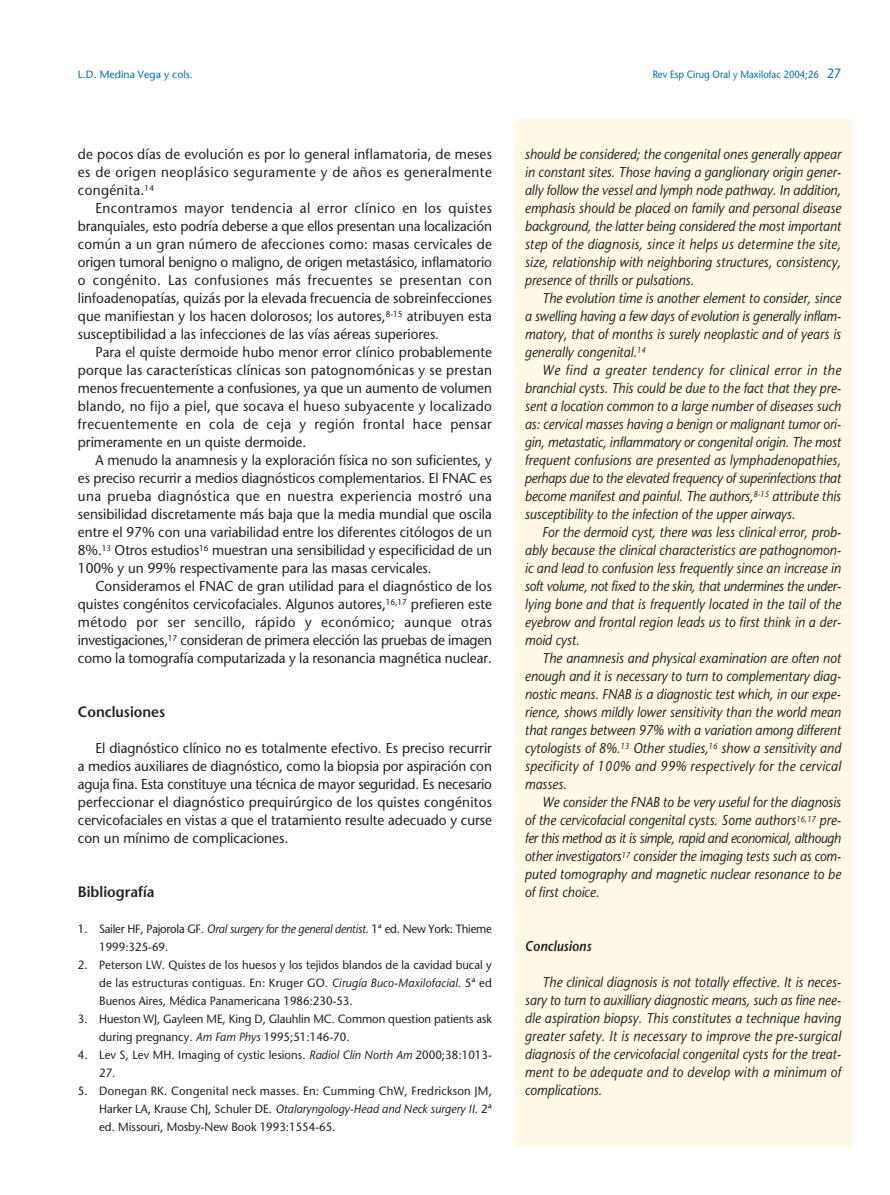
<style>
.page{position:relative;width:890px;height:1195px;background:#fff}
.page>*{position:absolute;margin:0;border:0;box-sizing:border-box;transform-origin:0 0}
.t1{font:600 15px "Stone Sans";color:#231f1f;scale:.95 1}
.t2{font:italic 14.25px/18px "Stone Sans";letter-spacing:.005em;color:#231f1f;text-align:justify;scale:.9 1}
.t3{font:14.25px/18px "Stone Sans";color:#231f1f;text-align:justify;scale:.95 1}
.t4{font:italic 600 14.25px "Stone Sans";color:#231f1f;scale:.9 1}
.t5{font:12px/18px "Stone Sans";color:#231f1f;text-align:justify;scale:.95 1}
.t6{font:12px/18px "Stone Sans";letter-spacing:-.02em;color:#231f1f;scale:.95 1}
.t7{font:10.5px "Stone Sans";color:#006dad;scale:.9 1}
.t8{font:10.5px "Stone Sans";color:#006dad}
.s1{font-size:13.5px}
.s2{font-style:italic}
</style>
<div class="page">
<div style="left:515px;top:119px;width:336px;height:1027px;background:#fff9e6"></div>
<p class="t8" style="left:78px;top:71px;width:116px">L.D. Medina Vega y cols.</p>
<p class="t7" style="left:652px;top:71px;width:211px">Rev Esp Cirug Oral y Maxilofac 2004;26 <span class="s1">27</span></p>
<p class="t3" style="left:78px;top:146px;width:437px">de pocos días de evolución es por lo general inflamatoria, de meses es de origen neoplásico seguramente y de años es generalmente congénita.<sup>14</sup></p>
<p class="t3" style="left:78px;top:200px;width:437px;text-indent:17px">Encontramos mayor tendencia al error clínico en los quistes branquiales, esto podría deberse a que ellos presentan una localización común a un gran número de afecciones como: masas cervicales de origen tumoral benigno o maligno, de origen metastásico, inflamatorio o congénito. Las confusiones más frecuentes se presentan con linfoadenopatías, quizás por la elevada frecuencia de sobreinfecciones que manifiestan y los hacen dolorosos; los autores,<sup>8-15</sup> atribuyen esta susceptibilidad a las infecciones de las vías aéreas superiores.</p>
<p class="t3" style="left:78px;top:344px;width:437px;text-indent:17px">Para el quiste dermoide hubo menor error clínico probablemente porque las características clínicas son patognomónicas y se prestan menos frecuentemente a confusiones, ya que un aumento de volumen blando, no fijo a piel, que socava el hueso subyacente y localizado frecuentemente en cola de ceja y región frontal hace pensar primeramente en un quiste dermoide.</p>
<p class="t3" style="left:78px;top:452px;width:437px;text-indent:17px">A menudo la anamnesis y la exploración física no son suficientes, y es preciso recurrir a medios diagnósticos complementarios. El FNAC es una prueba diagnóstica que en nuestra experiencia mostró una sensibilidad discretamente más baja que la media mundial que oscila entre el 97% con una variabilidad entre los diferentes citólogos de un 8%.<sup>13</sup> Otros estudios<sup>16</sup> muestran una sensibilidad y especificidad de un 100% y un 99% respectivamente para las masas cervicales.</p>
<p class="t3" style="left:78px;top:578px;width:437px;text-indent:17px">Consideramos el FNAC de gran utilidad para el diagnóstico de los quistes congénitos cervicofaciales. Algunos autores,<sup>16,17</sup> prefieren este método por ser sencillo, rápido y económico; aunque otras investigaciones,<sup>17</sup> consideran de primera elección las pruebas de imagen como la tomografía computarizada y la resonancia magnética nuclear.</p>
<p class="t1" style="left:78px;top:706px;width:93px">Conclusiones</p>
<p class="t3" style="left:78px;top:740px;width:437px;text-indent:17px">El diagnóstico clínico no es totalmente efectivo. Es preciso recurrir a medios auxiliares de diagnóstico, como la biopsia por aspiración con aguja fina. Esta constituye una técnica de mayor seguridad. Es necesario perfeccionar el diagnóstico prequirúrgico de los quistes congénitos cervicofaciales en vistas a que el tratamiento resulte adecuado y curse con un mínimo de complicaciones.</p>
<p class="t1" style="left:78px;top:886px;width:82px">Bibliografía</p>
<p class="t6" style="left:99px;top:921px;width:415px;text-indent:-21px">1. Sailer HF, Pajorola GF. <span class="s2">Oral surgery for the general dentist</span>. 1ª ed. New York: Thieme<br>1999:325-69.</p>
<p class="t5" style="left:99px;top:957px;width:415px;text-indent:-21px">2. Peterson LW. Quistes de los huesos y los tejidos blandos de la cavidad bucal y de las estructuras contiguas. En: Kruger GO. <span class="s2">Cirugía Buco-Maxilofacial</span>. 5ª ed Buenos Aires, Médica Panamericana 1986:230-53.</p>
<p class="t5" style="left:99px;top:1011px;width:415px;text-indent:-21px">3. Hueston WJ, Gayleen ME, King D, Glauhlin MC. Common question patients ask during pregnancy. <span class="s2">Am Fam Phys</span> 1995;51:146-70.</p>
<p class="t5" style="left:99px;top:1047px;width:415px;text-indent:-21px">4. Lev S, Lev MH. Imaging of cystic lesions. <span class="s2">Radiol Clin North Am</span> 2000;38:1013-<br>27.</p>
<p class="t5" style="left:99px;top:1083px;width:415px;text-indent:-21px">5. Donegan RK. Congenital neck masses. En: Cumming ChW, Fredrickson JM, Harker LA, Krause ChJ, Schuler DE. <span class="s2">Otalaryngology-Head and Neck surgery II</span>. 2ª ed. Missouri, Mosby-New Book 1993:1554-65.</p>
<p class="t2" style="left:524px;top:146px;width:353px">should be considered; the congenital ones generally appear in constant sites. Those having a ganglionary origin gener&shy;ally follow the vessel and lymph node pathway. In addition, emphasis should be placed on family and personal disease background, the latter being considered the most important step of the diagnosis, since it helps us determine the site, size, relationship with neighboring structures, consistency, presence of thrills or pulsations.</p>
<p class="t2" style="left:524px;top:290px;width:353px;text-indent:17px">The evolution time is another element to consider, since a swelling having a few days of evolution is generally inflam&shy;matory, that of months is surely neoplastic and of years is generally congenital.<sup>14</sup></p>
<p class="t2" style="left:524px;top:362px;width:353px;text-indent:17px">We find a greater tendency for clinical error in the branchial cysts. This could be due to the fact that they pre&shy;sent a location common to a large number of diseases such as: cervical masses having a benign or malignant tumor ori&shy;gin, metastatic, inflammatory or congenital origin. The most frequent confusions are presented as lymphadenopathies, perhaps due to the elevated frequency of superinfections that become manifest and painful. The authors,<sup>8-15</sup> attribute this susceptibility to the infection of the upper airways.</p>
<p class="t2" style="left:524px;top:524px;width:353px;text-indent:17px">For the dermoid cyst, there was less clinical error, prob&shy;ably because the clinical characteristics are pathognomon&shy;ic and lead to confusion less frequently since an increase in soft volume, not fixed to the skin, that undermines the under&shy;lying bone and that is frequently located in the tail of the eyebrow and frontal region leads us to first think in a der&shy;moid cyst.</p>
<p class="t2" style="left:524px;top:650px;width:353px;text-indent:17px">The anamnesis and physical examination are often not enough and it is necessary to turn to complementary diag&shy;nostic means. FNAB is a diagnostic test which, in our expe&shy;rience, shows mildly lower sensitivity than the world mean that ranges between 97% with a variation among different cytologists of 8%.<sup>13</sup> Other studies,<sup>16</sup> show a sensitivity and specificity of 100% and 99% respectively for the cervical masses.</p>
<p class="t2" style="left:524px;top:794px;width:353px;text-indent:17px">We consider the FNAB to be very useful for the diagnosis of the cervicofacial congenital cysts. Some authors<sup>16,17</sup> pre&shy;fer this method as it is simple, rapid and economical, although other investigators<sup>17</sup> consider the imaging tests such as com&shy;puted tomography and magnetic nuclear resonance to be of first choice.</p>
<p class="t4" style="left:524px;top:940px;width:75px">Conclusions</p>
<p class="t2" style="left:524px;top:974px;width:353px;text-indent:17px">The clinical diagnosis is not totally effective. It is neces&shy;sary to turn to auxilliary diagnostic means, such as fine nee&shy;dle aspiration biopsy. This constitutes a technique having greater safety. It is necessary to improve the pre-surgical diagnosis of the cervicofacial congenital cysts for the treat&shy;ment to be adequate and to develop with a minimum of complications.</p>
</div>
